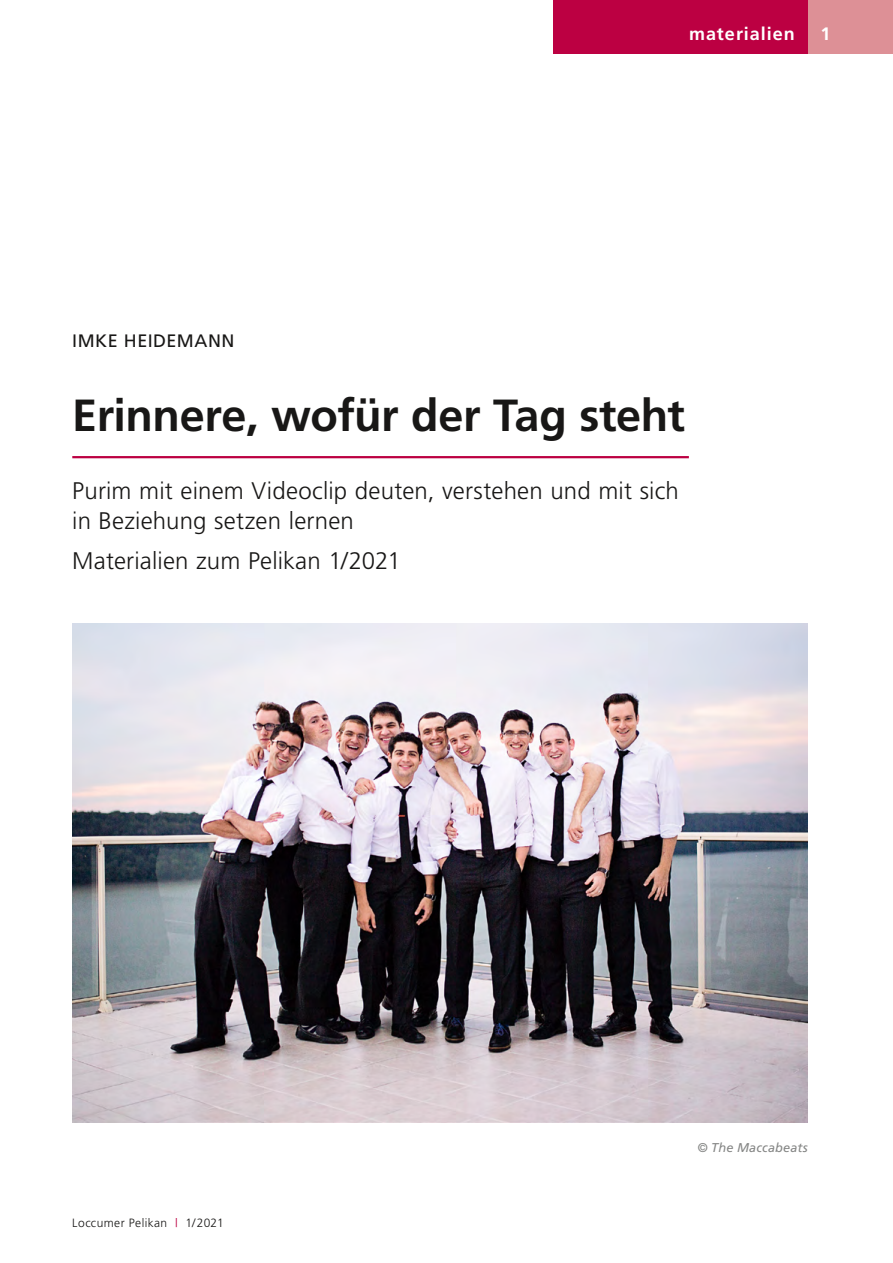
<style>
.page{position:relative;width:893px;height:1263px;background:#fff}
.page>*{position:absolute;margin:0;border:0;box-sizing:border-box;transform-origin:0 0}
.Head{font:700 45px "Frutiger";letter-spacing:-.01em;color:#181716}
.Subhead{font:300 24px/30px "Frutiger";letter-spacing:.01em;color:#181716}
.Autor{font:18px "Frutiger";letter-spacing:.03em;color:#181716}
.t1{font:700 18px "Frutiger";letter-spacing:.055em;color:#fff}
.BU_grau__unter_Bilde{font:italic 12.75px "Frutiger";letter-spacing:.015em;color:#868786}
.t2{font:300 12px "Frutiger";letter-spacing:.035em;color:#181716}
.s1{color:#bc0042}
</style>
<div class="page">
<div style="left:553px;top:0;width:259px;height:54px;background:#bc0042"></div>
<div style="left:808px;top:0;width:85px;height:54px;background:#dd9096"></div>
<img style="left:72px;top:623px;width:736px;height:499px">
<hr style="left:72px;top:456px;width:617px;height:2px;background:#bc0042">
<p class="Autor" style="left:72px;top:330px;width:164px">IMKE HEIDEMANN</p>
<p class="t1" style="left:689px;top:23px;width:107px">materialien</p>
<p class="t1" style="left:820px;top:23px;width:12px">1</p>
<p class="Head" style="left:72px;top:388px;width:614px">Erinnere, wofür der Tag steht</p>
<p class="Subhead" style="left:72px;top:475px;width:608px">Purim mit einem Videoclip deuten, verstehen und mit sich in Beziehung setzen lernen</p>
<p class="Subhead" style="left:72px;top:546px;width:330px">Materialien zum Pelikan 1/2021</p>
<p class="t2" style="left:72px;top:1216px;width:153px">Loccumer Pelikan <span class="s1">|</span> 1/2021</p>
<p class="BU_grau__unter_Bilde" style="left:697px;top:1140px;width:112px">© The Maccabeats</p>
</div>
